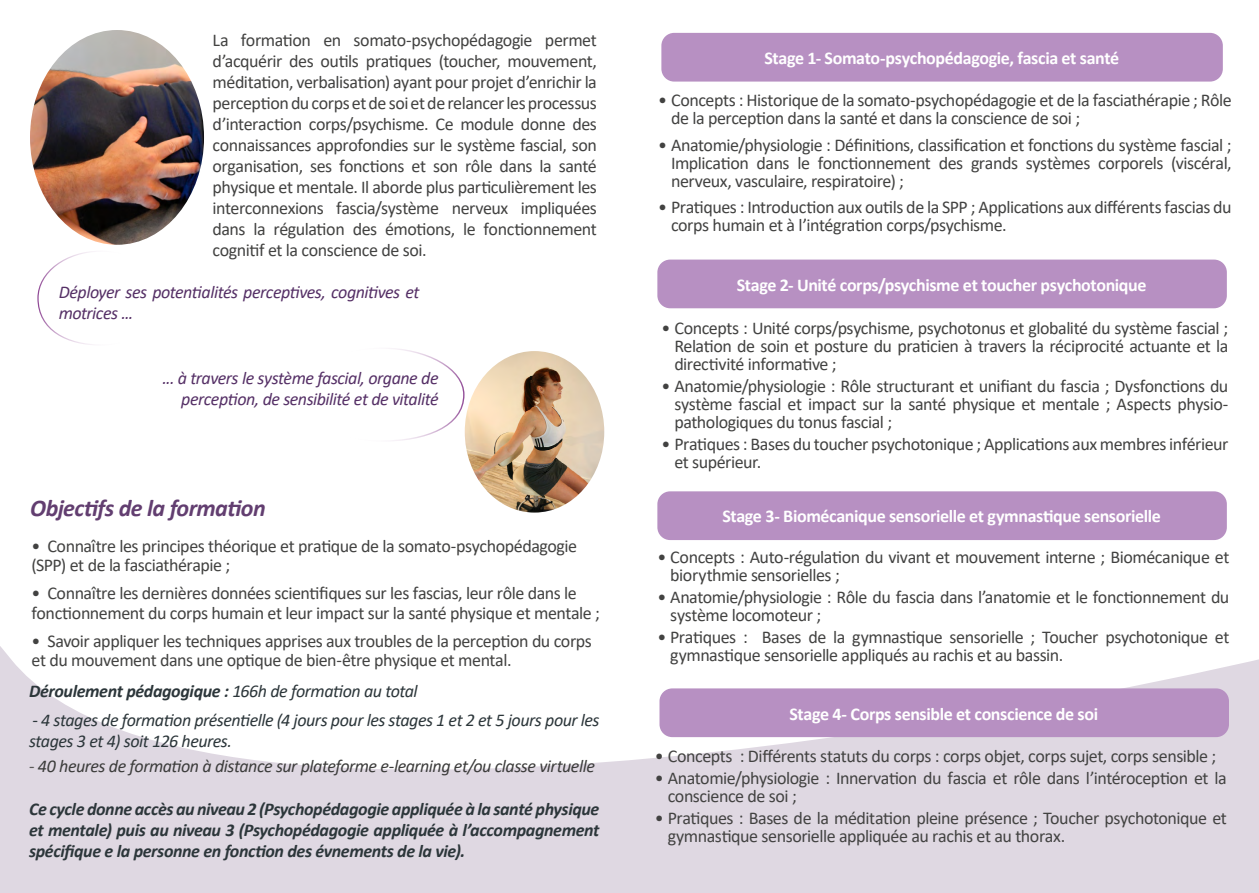
<style>
.page{position:relative;width:1259px;height:893px;background:#fff}
.page>*{position:absolute;margin:0;border:0;box-sizing:border-box;transform-origin:0 0}
.t1{font:italic 700 24px "Calibri";letter-spacing:-.025em;color:#623e70}
.t2{font:18px/18px "Calibri";letter-spacing:-.025em;color:#424241}
.t3{font:italic 700 18px/21px "Calibri";letter-spacing:-.025em;color:#2c363a;text-align:justify}
.t4{font:700 18px "Calibri";letter-spacing:-.02em;color:#fff}
.t5{font:italic 18px/21px "Calibri";letter-spacing:-.025em;color:#553066;text-align:right}
.t6{font:italic 18px/21px "Calibri";letter-spacing:-.025em;color:#2c363a}
.t7{font:italic 18px "Calibri";letter-spacing:-.025em;color:#3c3c3b}
.s1{font-weight:400}
.s2{font-style:normal;color:#5a5958}
</style>
<div class="page">
<svg style="left:0;top:539px;width:1259px;height:354px"></svg>
<img style="left:30px;top:30px;width:174px;height:215px">
<img style="left:465px;top:351px;width:139px;height:162px">
<div style="left:661px;top:33px;width:561px;height:49px;background:#b790c2;border-radius:13px"></div>
<div style="left:657px;top:260px;width:569px;height:48px;background:#b790c2;border-radius:13px"></div>
<div style="left:657px;top:491px;width:569px;height:49px;background:#b790c2;border-radius:13px"></div>
<div style="left:659px;top:688px;width:570px;height:49px;background:#b790c2;border-radius:13px"></div>
<p class="t2" style="left:212px;top:29px;width:386px;line-height:21px;text-align:justify">La formation en somato-psychopédagogie permet d’acquérir des outils pratiques (toucher, mouvement, méditation, verbalisation) ayant pour projet d’enrichir la perception du corps et de soi et de relancer les processus d’interaction corps/psychisme. Ce module donne des connaissances approfondies sur le système fascial, son organisation, ses fonctions et son rôle dans la santé physique et mentale. Il aborde plus particulièrement les interconnexions fascia/système nerveux impliquées dans la régulation des émotions, le fonctionnement cognitif et la conscience de soi.</p>
<p class="t5" style="left:59px;top:280px;width:362px;text-align:left">Déployer ses potentialités perceptives, cognitives et motrices ...</p>
<p class="t5" style="left:162px;top:366px;width:278px">... à travers le système fascial, organe de perception, de sensibilité et de vitalité</p>
<h1 class="t1" style="left:30px;top:491px;width:237px">Objectifs de la formation</h1>
<p class="t2" style="left:32px;top:536px;width:547px;line-height:19.5px">• Connaître les principes théorique et pratique de la somato-psychopédagogie (SPP) et de la fasciathérapie ;</p>
<p class="t2" style="left:32px;top:583px;width:570px;line-height:19.5px">• Connaître les dernières données scientifiques sur les fascias, leur rôle dans le fonctionnement du corps humain et leur impact sur la santé physique et mentale ;</p>
<p class="t2" style="left:32px;top:631px;width:562px;line-height:19.5px">• Savoir appliquer les techniques apprises aux troubles de la perception du corps et du mouvement dans une optique de bien-être physique et mental.</p>
<p class="t3" style="left:29px;top:679px;width:390px">Déroulement pédagogique : <span class="s1">166h de formation au total</span></p>
<p class="t6" style="left:29px;top:709px;width:572px">- 4 stages de formation présentielle (4 jours pour les stages 1 et 2 et 5 jours pour les stages 3 et 4) soit 126 heures.</p>
<p class="t7" style="left:29px;top:754px;width:567px"><span class="s2">-</span> 40 heures de formation à distance sur plateforme e-learning et/ou classe virtuelle</p>
<p class="t3" style="left:29px;top:797px;width:572px">Ce cycle donne accès au niveau 2 (Psychopédagogie appliquée à la santé physique et mentale) puis au niveau 3 (Psychopédagogie appliquée à l’accompagnement spécifique e la personne en fonction des évnements de la vie).</p>
<p class="t4" style="left:764px;top:45px;width:356px">Stage 1- Somato-psychopédagogie, fascia et santé</p>
<p class="t2" style="left:671px;top:91px;width:562px;text-indent:-13px">• Concepts : Historique de la somato-psychopédagogie et de la fasciathérapie ; Rôle de la perception dans la santé et dans la conscience de soi ;</p>
<p class="t2" style="left:671px;top:135px;width:562px;text-align:justify;text-indent:-13px">• Anatomie/physiologie : Définitions, classification et fonctions du système fascial ; Implication dans le fonctionnement des grands systèmes corporels (viscéral, nerveux, vasculaire, respiratoire) ;</p>
<p class="t2" style="left:671px;top:198px;width:562px;text-indent:-13px">• Pratiques : Introduction aux outils de la SPP ; Applications aux différents fascias du corps humain et à l’intégration corps/psychisme.</p>
<p class="t4" style="left:737px;top:272px;width:411px">Stage 2- Unité corps/psychisme et toucher psychotonique</p>
<p class="t2" style="left:674px;top:318px;width:555px;text-align:justify;text-indent:-13px">• Concepts : Unité corps/psychisme, psychotonus et globalité du système fascial ; Relation de soin et posture du praticien à travers la réciprocité actuante et la directivité informative ;</p>
<p class="t2" style="left:674px;top:377px;width:555px;text-align:justify;text-indent:-13px">• Anatomie/physiologie : Rôle structurant et unifiant du fascia ; Dysfonctions du système fascial et impact sur la santé physique et mentale ; Aspects physio&shy;pathologiques du tonus fascial ;</p>
<p class="t2" style="left:674px;top:435px;width:555px;text-indent:-13px">• Pratiques : Bases du toucher psychotonique ; Applications aux membres inférieur et supérieur.</p>
<p class="t4" style="left:722px;top:504px;width:440px">Stage 3- Biomécanique sensorielle et gymnastique sensorielle</p>
<p class="t2" style="left:670px;top:547px;width:560px;text-indent:-13px">• Concepts : Auto-régulation du vivant et mouvement interne ; Biomécanique et biorythmie sensorielles ;</p>
<p class="t2" style="left:670px;top:588px;width:560px;text-indent:-13px">• Anatomie/physiologie : Rôle du fascia dans l’anatomie et le fonctionnement du système locomoteur ;</p>
<p class="t2" style="left:670px;top:628px;width:560px;text-indent:-13px">• Pratiques : Bases de la gymnastique sensorielle ; Toucher psychotonique et gymnastique sensorielle appliqués au rachis et au bassin.</p>
<p class="t4" style="left:789px;top:701px;width:310px">Stage 4- Corps sensible et conscience de soi</p>
<p class="t2" style="left:655px;top:746px;width:563px">• Concepts : Différents statuts du corps : corps objet, corps sujet, corps sensible ;</p>
<p class="t2" style="left:668px;top:769px;width:560px;text-indent:-13px">• Anatomie/physiologie : Innervation du fascia et rôle dans l’intéroception et la conscience de soi ;</p>
<p class="t2" style="left:668px;top:809px;width:560px;text-indent:-13px">• Pratiques : Bases de la méditation pleine présence ; Toucher psychotonique et gymnastique sensorielle appliquée au rachis et au thorax.</p>
</div>
